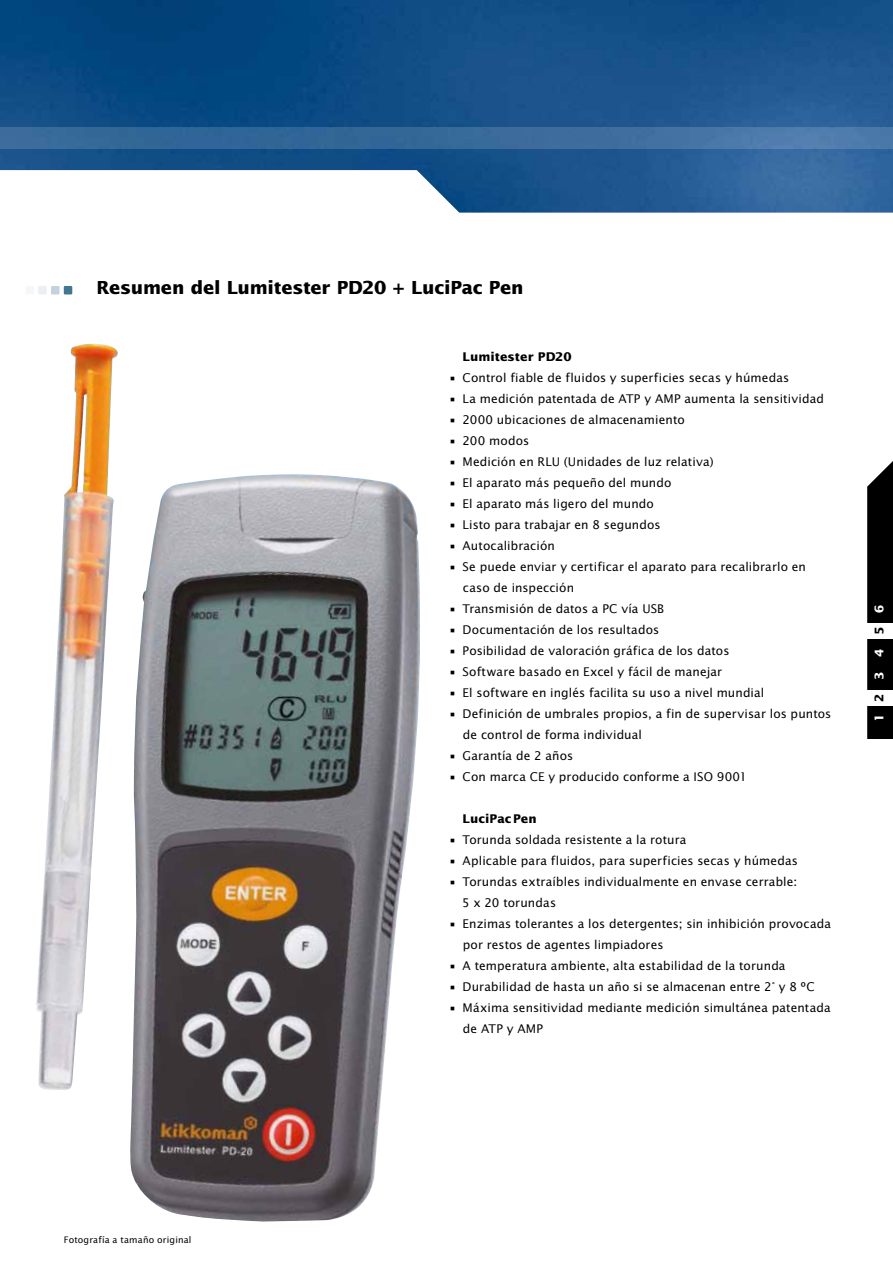
<style>
.page{position:relative;width:893px;height:1263px;background:#fff}
.page>*{position:absolute;margin:0;border:0;box-sizing:border-box;transform-origin:0 0}
.t1{font:700 18px "Lucida Sans";letter-spacing:-.015em;color:#000}
.t2{font:12px/21px "Lucida Sans";letter-spacing:.01em;color:#000}
.t3{font:700 12px "Lucida Sans";color:#000}
.t4{font:700 12px "Lucida Sans";letter-spacing:1.185em;color:#fff}
.t5{font:9px "Lucida Sans";letter-spacing:.02em;color:#000}
.s1{color:#000}
</style>
<div class="page">
<img style="left:0;top:0;width:893px;height:213px">
<svg style="left:0;top:128px;width:893px;height:21px;background:#3b6d9d"></svg>
<svg style="left:867px;top:461px;width:26px;height:278px;background:#0f0f0f"></svg>
<div style="left:866px;top:623px;width:27px;height:16px;background:#fff"></div>
<div style="left:866px;top:690px;width:27px;height:16px;background:#fff"></div>
<div style="left:26px;top:286px;width:8px;height:8px;background:#f5f7fa"></div>
<div style="left:38px;top:286px;width:9px;height:8px;background:#eaeff5"></div>
<div style="left:51px;top:286px;width:9px;height:8px;background:#c3d2df"></div>
<div style="left:64px;top:286px;width:8px;height:8px;background:#437692"></div>
<img style="left:130px;top:474px;width:290px;height:747px">
<img style="left:36px;top:344px;width:82px;height:746px">
<h1 class="t1" style="left:97px;top:277px;width:429px">Resumen del Lumitester PD20 + LuciPac Pen</h1>
<p class="t3" style="left:463px;top:349px;width:111px">Lumitester PD20</p>
<p class="t2" style="left:449px;top:367px;width:342px">• Control fiable de fluidos y superficies secas y húmedas</p>
<p class="t2" style="left:449px;top:388px;width:377px">• La medición patentada de ATP y AMP aumenta la sensitividad</p>
<p class="t2" style="left:449px;top:409px;width:237px">• 2000 ubicaciones de almacenamiento</p>
<p class="t2" style="left:449px;top:430px;width:82px">• 200 modos</p>
<p class="t2" style="left:449px;top:451px;width:266px">• Medición en RLU (Unidades de luz relativa)</p>
<p class="t2" style="left:449px;top:472px;width:224px">• El aparato más pequeño del mundo</p>
<p class="t2" style="left:449px;top:493px;width:206px">• El aparato más ligero del mundo</p>
<p class="t2" style="left:449px;top:514px;width:213px">• Listo para trabajar en 8 segundos</p>
<p class="t2" style="left:449px;top:535px;width:108px">• Autocalibración</p>
<p class="t2" style="left:463px;top:556px;width:345px;text-indent:-14px">• Se puede enviar y certificar el aparato para recalibrarlo en caso de inspección</p>
<p class="t2" style="left:449px;top:598px;width:217px">• Transmisión de datos a PC vía USB</p>
<p class="t2" style="left:449px;top:619px;width:212px">• Documentación de los resultados</p>
<p class="t2" style="left:449px;top:640px;width:282px">• Posibilidad de valoración gráfica de los datos</p>
<p class="t2" style="left:449px;top:661px;width:275px">• Software basado en Excel y fácil de manejar</p>
<p class="t2" style="left:449px;top:682px;width:317px">• El software en inglés facilita su uso a nivel mundial</p>
<p class="t2" style="left:463px;top:703px;width:370px;text-indent:-14px">• Definición de umbrales propios, a fin de supervisar los puntos de control de forma individual</p>
<p class="t2" style="left:449px;top:745px;width:126px">• Garantía de 2 años</p>
<p class="t2" style="left:449px;top:766px;width:299px">• Con marca CE y producido conforme a ISO 9001</p>
<p class="t3" style="left:463px;top:811px;width:76px">LuciPacPen</p>
<p class="t2" style="left:449px;top:829px;width:239px">• Torunda soldada resistente a la rotura</p>
<p class="t2" style="left:449px;top:850px;width:351px">• Aplicable para fluidos, para superficies secas y húmedas</p>
<p class="t2" style="left:462px;top:871px;width:337px;text-indent:-13px">• Torundas extraíbles individualmente en envase cerrable:<br>5 x 20 torundas</p>
<p class="t2" style="left:463px;top:913px;width:370px;text-indent:-14px">• Enzimas tolerantes a los detergentes; sin inhibición provocada por restos de agentes limpiadores</p>
<p class="t2" style="left:449px;top:955px;width:338px">• A temperatura ambiente, alta estabilidad de la torunda</p>
<p class="t2" style="left:449px;top:976px;width:367px">• Durabilidad de hasta un año si se almacenan entre 2° y 8 ºC</p>
<p class="t2" style="left:463px;top:997px;width:369px;text-indent:-14px">• Máxima sensitividad mediante medición simultánea patentada de ATP y AMP</p>
<p class="t4" style="left:872px;top:722px;width:119px;rotate:-90deg">1<span class="s1">2</span>34<span class="s1">5</span>6</p>
<p class="t5" style="left:64px;top:1234px;width:129px">Fotografía a tamaño original</p>
</div>
